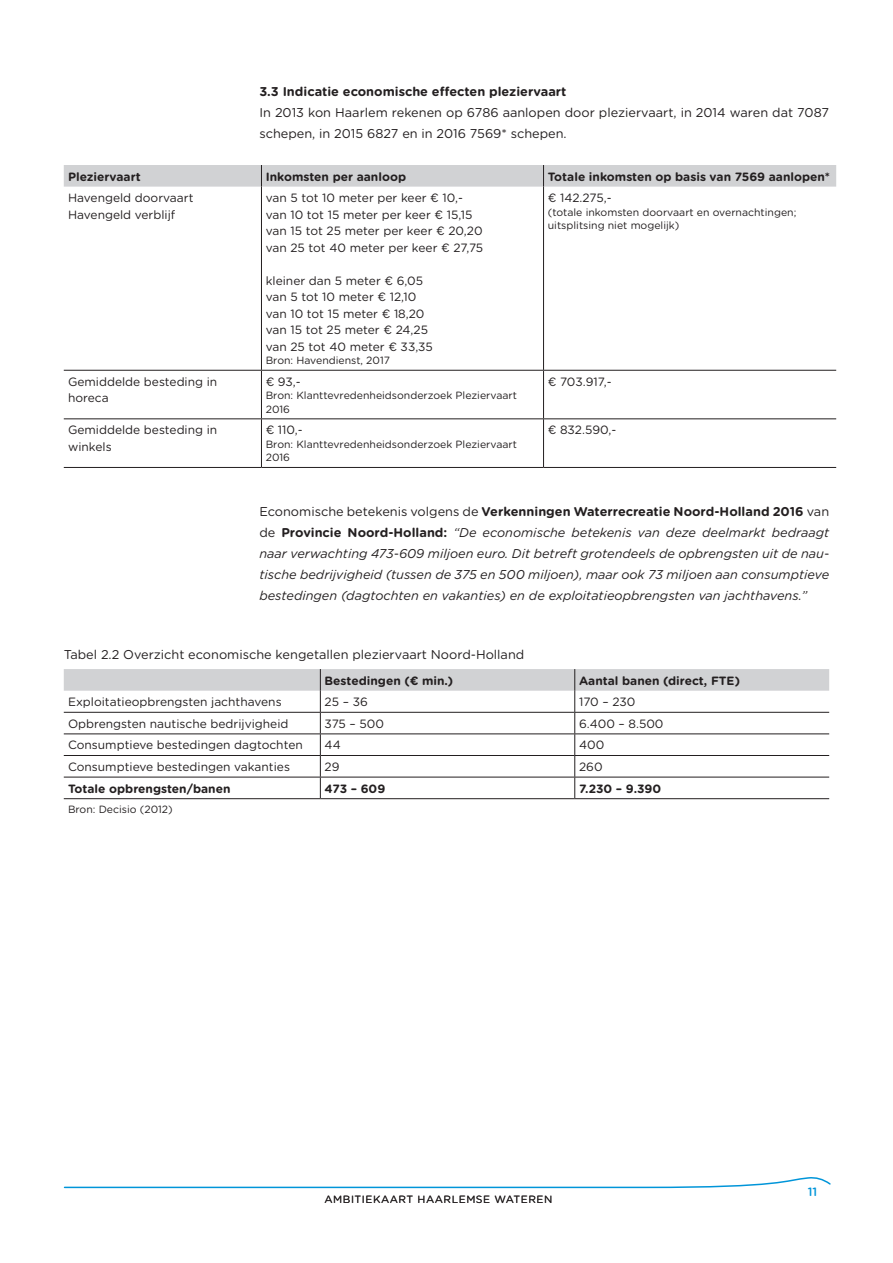
<style>
.page{position:relative;width:893px;height:1263px;background:#fff}
.page>*{position:absolute;margin:0;border:0;box-sizing:border-box;transform-origin:0 0}
.t1{font:italic 12.75px/21px "Gotham Rounded";color:#231f20;text-align:justify}
.t2{font:12.75px/21px "Gotham Rounded";color:#231f20}
.t3{font:700 12.75px "Gotham Rounded";color:#231f20}
.t4{font:12px/16.5px "Gotham Rounded";color:#231f20}
.t5{font:700 12px "Gotham Rounded";color:#231f20}
.t6{font:500 12px "Gotham Rounded";color:#0095d9}
.t7{font:10.5px/13.5px "Gotham Rounded";color:#231f20}
.t8{font:10.5px "Gotham Rounded";letter-spacing:.05em;color:#231f20}
.s1{font-style:normal}
.s2{font-weight:700;font-style:normal}
</style>
<div class="page">
<svg style="left:63px;top:1177px;width:768px;height:12px"></svg>
<div style="left:64px;top:165px;width:772px;height:22px;background:#d1d2d4"></div>
<hr style="left:261px;top:187px;width:1px;height:183px;background:#231f20">
<hr style="left:543px;top:187px;width:1px;height:183px;background:#231f20">
<hr style="left:64px;top:370px;width:197px;height:1px;background:#231f20">
<hr style="left:261px;top:370px;width:283px;height:1px;background:#231f20">
<hr style="left:261px;top:371px;width:1px;height:47px;background:#231f20">
<hr style="left:544px;top:370px;width:292px;height:1px;background:#231f20">
<hr style="left:543px;top:371px;width:1px;height:47px;background:#231f20">
<hr style="left:64px;top:418px;width:197px;height:1px;background:#231f20">
<hr style="left:261px;top:418px;width:283px;height:1px;background:#231f20">
<hr style="left:261px;top:419px;width:1px;height:48px;background:#231f20">
<hr style="left:544px;top:418px;width:292px;height:1px;background:#231f20">
<hr style="left:543px;top:419px;width:1px;height:48px;background:#231f20">
<hr style="left:64px;top:467px;width:197px;height:1px;background:#231f20">
<hr style="left:261px;top:467px;width:283px;height:1px;background:#231f20">
<hr style="left:544px;top:467px;width:292px;height:1px;background:#231f20">
<svg style="left:64px;top:669px;width:765px;height:129px"></svg>
<hr style="left:64px;top:733px;width:256px;height:1px;background:#231f20">
<hr style="left:320px;top:733px;width:255px;height:1px;background:#231f20">
<hr style="left:575px;top:733px;width:254px;height:1px;background:#231f20">
<hr style="left:64px;top:755px;width:256px;height:1px;background:#231f20">
<hr style="left:320px;top:755px;width:255px;height:1px;background:#231f20">
<hr style="left:575px;top:755px;width:254px;height:1px;background:#231f20">
<hr style="left:64px;top:777px;width:256px;height:1px;background:#231f20">
<hr style="left:320px;top:777px;width:255px;height:1px;background:#231f20">
<hr style="left:575px;top:777px;width:254px;height:1px;background:#231f20">
<hr style="left:64px;top:798px;width:256px;height:1px;background:#231f20">
<hr style="left:320px;top:798px;width:255px;height:1px;background:#231f20">
<hr style="left:575px;top:798px;width:254px;height:1px;background:#231f20">
<p class="t3" style="left:259px;top:82px;width:309px">3.3 Indicatie economische effecten pleziervaart</p>
<p class="t2" style="left:259px;top:101px;width:571px">In 2013 kon Haarlem rekenen op 6786 aanlopen door pleziervaart, in 2014 waren dat 7087 schepen, in 2015 6827 en in 2016 7569* schepen.</p>
<p class="t5" style="left:68px;top:168px;width:74px">Pleziervaart</p>
<p class="t5" style="left:266px;top:168px;width:142px">Inkomsten per aanloop</p>
<p class="t5" style="left:548px;top:168px;width:284px">Totale inkomsten op basis van 7569 aanlopen*</p>
<p class="t4" style="left:68px;top:189px;width:127px">Havengeld doorvaart<br>Havengeld verblijf</p>
<p class="t4" style="left:266px;top:189px;width:219px">van 5 tot 10 meter per keer € 10,- van 10 tot 15 meter per keer € 15,15 van 15 tot 25 meter per keer € 20,20 van 25 tot 40 meter per keer € 27,75</p>
<p class="t4" style="left:266px;top:272px;width:169px">kleiner dan 5 meter € 6,05 van 5 tot 10 meter € 12,10 van 10 tot 15 meter € 18,20 van 15 tot 25 meter € 24,25 van 25 tot 40 meter € 33,35</p>
<p class="t7" style="left:266px;top:353px;width:126px">Bron: Havendienst, 2017</p>
<p class="t4" style="left:548px;top:189px;width:65px">€ 142.275,-</p>
<p class="t7" style="left:548px;top:205px;width:250px">(totale inkomsten doorvaart en overnachtingen; uitsplitsing niet mogelijk)</p>
<p class="t4" style="left:68px;top:373px;width:151px">Gemiddelde besteding in horeca</p>
<p class="t4" style="left:266px;top:373px;width:37px">€ 93,-</p>
<p class="t7" style="left:266px;top:388px;width:253px">Bron: Klanttevredenheidsonderzoek Pleziervaart<br>2016</p>
<p class="t4" style="left:68px;top:421px;width:151px">Gemiddelde besteding in winkels</p>
<p class="t4" style="left:266px;top:421px;width:39px">€ 110,-</p>
<p class="t7" style="left:266px;top:437px;width:253px">Bron: Klanttevredenheidsonderzoek Pleziervaart<br>2016</p>
<p class="t4" style="left:548px;top:373px;width:65px">€ 703.917,-</p>
<p class="t4" style="left:548px;top:421px;width:70px">€ 832.590,-</p>
<p class="t1" style="left:259px;top:500px;width:571px"><span class="s1">Economische betekenis volgens de</span> <span class="s2">Verkenningen Waterrecreatie Noord-Holland 2016</span> <span class="s1">van de</span> <span class="s2">Provincie Noord-Holland:</span> “De economische betekenis van deze deelmarkt bedraagt naar verwachting 473-609 miljoen euro. Dit betreft grotendeels de opbrengsten uit de nau&shy;tische bedrijvigheid (tussen de 375 en 500 miljoen), maar ook 73 miljoen aan consumptieve bestedingen (dagtochten en vakanties) en de exploitatieopbrengsten van jachthavens.”</p>
<p class="t2" style="left:64px;top:643px;width:462px">Tabel 2.2 Overzicht economische kengetallen pleziervaart Noord-Holland</p>
<p class="t5" style="left:325px;top:672px;width:130px">Bestedingen (€ min.)</p>
<p class="t5" style="left:579px;top:672px;width:162px">Aantal banen (direct, FTE)</p>
<p class="t4" style="left:68px;top:693px;width:215px">Exploitatieopbrengsten jachthavens</p>
<p class="t4" style="left:325px;top:693px;width:45px">25 – 36</p>
<p class="t4" style="left:579px;top:693px;width:58px">170 – 230</p>
<p class="t4" style="left:68px;top:715px;width:222px">Opbrengsten nautische bedrijvigheid</p>
<p class="t4" style="left:325px;top:715px;width:61px">375 – 500</p>
<p class="t4" style="left:579px;top:715px;width:86px">6.400 – 8.500</p>
<p class="t4" style="left:68px;top:736px;width:236px">Consumptieve bestedingen dagtochten</p>
<p class="t4" style="left:325px;top:736px;width:18px">44</p>
<p class="t4" style="left:579px;top:736px;width:27px">400</p>
<p class="t4" style="left:68px;top:758px;width:223px">Consumptieve bestedingen vakanties</p>
<p class="t4" style="left:325px;top:758px;width:16px">29</p>
<p class="t4" style="left:579px;top:758px;width:25px">260</p>
<p class="t5" style="left:68px;top:780px;width:164px">Totale opbrengsten/banen</p>
<p class="t5" style="left:325px;top:780px;width:62px">473 – 609</p>
<p class="t5" style="left:579px;top:780px;width:84px">7.230 – 9.390</p>
<p class="t7" style="left:68px;top:802px;width:106px">Bron: Decisio (2012)</p>
<p class="t8" style="left:324px;top:1192px;width:229px">AMBITIEKAART HAARLEMSE WATEREN</p>
<p class="t6" style="left:808px;top:1183px;width:11px">11</p>
</div>
